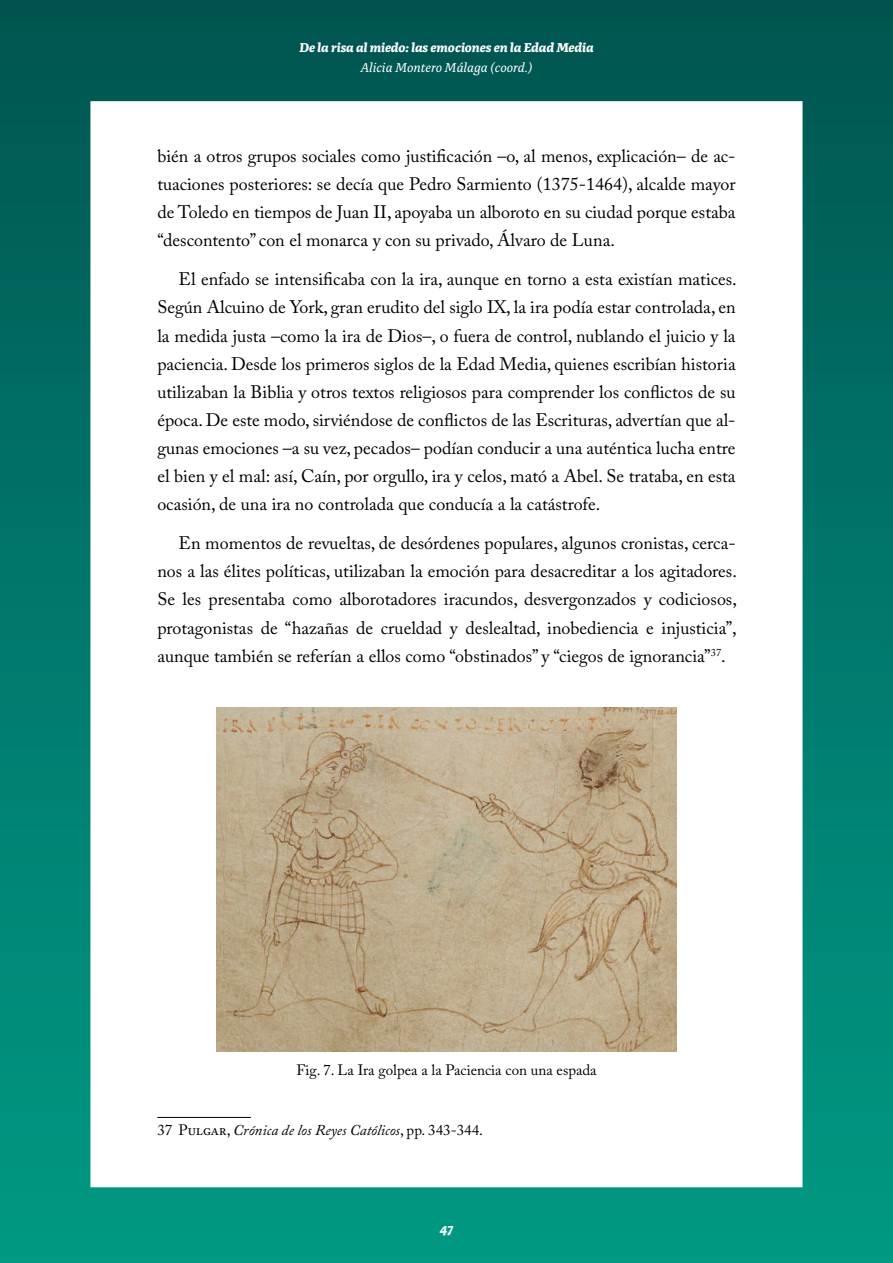
<style>
.page{position:relative;width:893px;height:1263px;background:#fff}
.page>*{position:absolute;margin:0;border:0;box-sizing:border-box;transform-origin:0 0}
.t1{font:18px/28.2px "Adobe Caslon Pro";color:#000;text-align:justify}
.t2{font:italic 15px "Adobe Caslon Pro";color:#000}
.t3{font:15px "Adobe Caslon Pro";color:#000}
.t4{font:italic 700 13.5px "Alda OTCEV";color:#fff}
.t5{font:italic 13.5px "Alda OTCEV";letter-spacing:-.005em;color:#fff}
.s1{font-style:normal}
</style>
<div class="page">
<div style="left:1px;top:1px;width:891px;height:1261px;background:linear-gradient(to bottom,#005552,#009b85)"></div>
<div style="left:90px;top:101px;width:712px;height:1086px;background:#fff"></div>
<img style="left:217px;top:708px;width:459px;height:343px">
<hr style="left:157px;top:1117px;width:94px;height:1px;background:#000">
<p class="t4" style="left:299px;top:36px;width:296px">De la risa al miedo: las emociones en la Edad Media</p>
<p class="t5" style="left:360px;top:57px;width:174px">Alicia Montero Málaga (coord.)</p>
<p class="t1" style="left:157px;top:142px;width:580px">bién a otros grupos sociales como justificación –o, al menos, explicación– de ac&shy;tuaciones posteriores: se decía que Pedro Sarmiento (1375-1464), alcalde mayor de Toledo en tiempos de Juan II, apoyaba un alboroto en su ciudad porque estaba “descontento” con el monarca y con su privado, Álvaro de Luna.</p>
<p class="t1" style="left:157px;top:265px;width:581px;text-indent:21px">El enfado se intensificaba con la ira, aunque en torno a esta existían matices.<br>Según Alcuino de York, gran erudito del siglo IX, la ira podía estar controlada, en la medida justa –como la ira de Dios–, o fuera de control, nublando el juicio y la paciencia. Desde los primeros siglos de la Edad Media, quienes escribían historia utilizaban la Biblia y otros textos religiosos para comprender los conflictos de su época. De este modo, sirviéndose de conflictos de las Escrituras, advertían que al&shy;gunas emociones –a su vez, pecados– podían conducir a una auténtica lucha entre el bien y el mal: así, Caín, por orgullo, ira y celos, mató a Abel. Se trataba, en esta ocasión, de una ira no controlada que conducía a la catástrofe.</p>
<p class="t1" style="left:157px;top:529px;width:581px;text-indent:21px">En momentos de revueltas, de desórdenes populares, algunos cronistas, cerca&shy;nos a las élites políticas, utilizaban la emoción para desacreditar a los agitadores.<br>Se les presentaba como alborotadores iracundos, desvergonzados y codiciosos, protagonistas de “hazañas de crueldad y deslealtad, inobediencia e injusticia”, aunque también se referían a ellos como “obstinados” y “ciegos de ignorancia”<sup>37</sup>.</p>
<p class="t3" style="left:296px;top:1061px;width:302px">Fig. 7. La Ira golpea a la Paciencia con una espada</p>
<p class="t2" style="left:157px;top:1121px;width:327px"><span class="s1">37 Pulgar,</span> Crónica de los Reyes Católicos<span class="s1">, pp. 343-344.</span></p>
<p class="t4" style="left:440px;top:1217px;width:15px">47</p>
</div>
